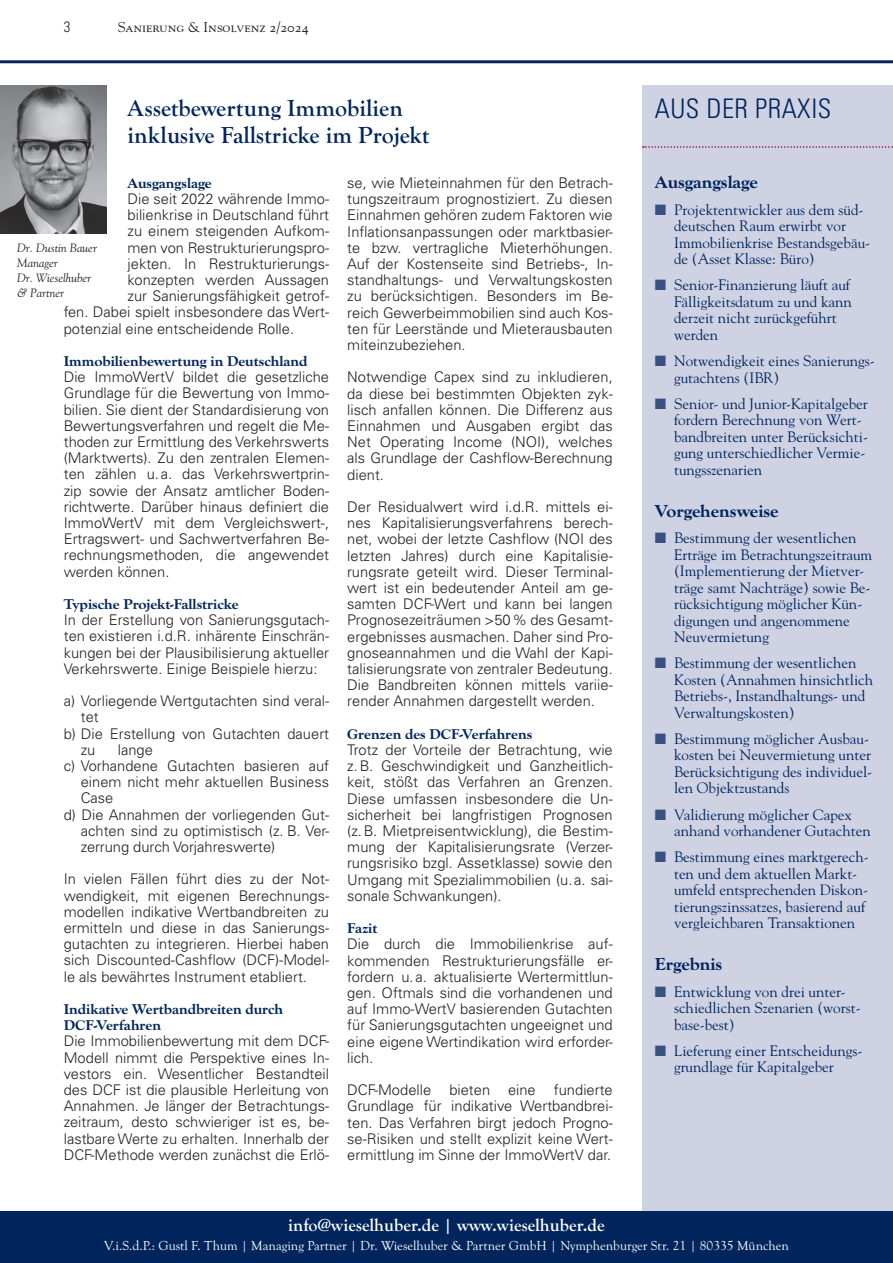
<style>
.page{position:relative;width:893px;height:1263px;background:#fff}
.page>*{position:absolute;margin:0;border:0;box-sizing:border-box;transform-origin:0 0}
.t1{font:300 condensed 27px "Univers LT Pro";letter-spacing:.02em;color:#00255d}
.t2{font:700 24px/27px "Goudy Old Sty";color:#00255d}
.t3{font:700 18px "Goudy Old Sty";color:#fff}
.t4{font:700 expanded 18px "Goudy Old Sty";color:#00255d}
.t5{font:15px/16.5px "Goudy Std";color:#00255d}
.t6{font:300 condensed 15px "Univers LT Pro";color:#231f20}
.t7{font:300 14.7px/16.2px "Univers LT Pro 45";color:#231f20;text-align:justify}
.t8{font:700 expanded 14.7px/16.2px "Goudy Old Sty";color:#00255d}
.t9{font:14.25px "Goudy SC";color:#231f20}
.t10{font:13.5px "Goudy Old Sty";color:#fff}
.t11{font:italic 12px/15px "Goudy Std";color:#231f20}
.s1{color:#385181}
</style>
<div class="page">
<div style="left:642px;top:85px;width:251px;height:1136px;background:#ced2e3"></div>
<div style="left:0;top:1212px;width:893px;height:51px;background:#00255d"></div>
<hr style="left:0;top:60px;width:893px;height:3px;background:#00255d">
<svg style="left:643px;top:146px;width:250px;height:2px"></svg>
<img style="left:0;top:85px;width:106px;height:149px">
<p class="t6" style="left:64px;top:17px;width:8px">3</p>
<p class="t9" style="left:118px;top:19px;width:193px">Sanierung &amp; Insolvenz 2/2024</p>
<h2 class="t2" style="left:128px;top:94px;width:304px">Assetbewertung Immobilien inklusive Fallstricke im Projekt</h2>
<p class="t8" style="left:128px;top:175px;width:86px">Ausgangslage</p>
<p class="t7" style="left:128px;top:190px;width:203px">Die seit 2022 währende Immo-</p>
<p class="t7" style="left:128px;top:206px;width:203px">bilienkrise in Deutschland führt</p>
<p class="t7" style="left:128px;top:223px;width:203px">zu einem steigenden Aufkom-</p>
<p class="t7" style="left:128px;top:239px;width:203px">men von Restrukturierungspro-</p>
<p class="t7" style="left:128px;top:255px;width:203px">jekten. In Restrukturierungs-</p>
<p class="t7" style="left:128px;top:271px;width:203px">konzepten werden Aussagen</p>
<p class="t7" style="left:128px;top:287px;width:203px">zur Sanierungsfähigkeit getrof-</p>
<p class="t7" style="left:64px;top:304px;width:267px">fen. Dabei spielt insbesondere das Wert-</p>
<p class="t7" style="left:64px;top:320px;width:232px">potenzial eine entscheidende Rolle.</p>
<p class="t8" style="left:64px;top:353px;width:245px">Immobilienbewertung in Deutschland</p>
<p class="t7" style="left:64px;top:368px;width:267px">Die ImmoWertV bildet die gesetzliche Grundlage für die Bewertung von Immo&shy;bilien. Sie dient der Standardisierung von Bewertungsverfahren und regelt die Me&shy;thoden zur Ermittlung des Verkehrswerts (Marktwerts). Zu den zentralen Elemen&shy;ten zählen u.a. das Verkehrswertprin&shy;zip sowie der Ansatz amtlicher Boden&shy;richtwerte. Darüber hinaus definiert die ImmoWertV mit dem Vergleichswert-, Ertragswert- und Sachwertverfahren Be&shy;rechnungsmethoden, die angewendet werden können.</p>
<p class="t8" style="left:64px;top:596px;width:177px">Typische Projekt-Fallstricke</p>
<p class="t7" style="left:64px;top:611px;width:267px">In der Erstellung von Sanierungsgutach&shy;ten existieren i.d.R. inhärente Einschrän&shy;kungen bei der Plausibilisierung aktueller Verkehrswerte. Einige Beispiele hierzu:</p>
<p class="t7" style="left:64px;top:692px;width:267px">a) Vorliegende Wertgutachten sind veral-</p>
<p class="t7" style="left:81px;top:709px;width:19px">tet</p>
<p class="t7" style="left:64px;top:725px;width:267px">b) Die Erstellung von Gutachten dauert</p>
<p class="t7" style="left:81px;top:741px;width:16px">zu</p>
<p class="t7" style="left:118px;top:741px;width:37px">lange</p>
<p class="t7" style="left:64px;top:757px;width:267px">c) Vorhandene Gutachten basieren auf</p>
<p class="t7" style="left:81px;top:773px;width:250px">einem nicht mehr aktuellen Business</p>
<p class="t7" style="left:81px;top:790px;width:34px">Case</p>
<p class="t7" style="left:64px;top:806px;width:267px">d) Die Annahmen der vorliegenden Gut-</p>
<p class="t7" style="left:81px;top:822px;width:250px">achten sind zu optimistisch (z. B. Ver-</p>
<p class="t7" style="left:81px;top:838px;width:196px">zerrung durch Vorjahreswerte)</p>
<p class="t7" style="left:64px;top:871px;width:267px">In vielen Fällen führt dies zu der Not&shy;wendigkeit, mit eigenen Berechnungs&shy;modellen indikative Wertbandbreiten zu ermitteln und diese in das Sanierungs&shy;gutachten zu integrieren. Hierbei haben sich Discounted-Cashflow (DCF)-Model&shy;le als bewährtes Instrument etabliert.</p>
<p class="t8" style="left:64px;top:1001px;width:221px">Indikative Wertbandbreiten durch<br>DCF-Verfahren</p>
<p class="t7" style="left:64px;top:1033px;width:267px">Die Immobilienbewertung mit dem DCF-Modell nimmt die Perspektive eines In&shy;vestors ein. Wesentlicher Bestandteil des DCF ist die plausible Herleitung von Annahmen. Je länger der Betrachtungs&shy;zeitraum, desto schwieriger ist es, be&shy;lastbare Werte zu erhalten. Innerhalb der DCF-Methode werden zunächst die Erlö-</p>
<p class="t11" style="left:17px;top:241px;width:81px">Dr. Dustin Bauer<br>Manager<br>Dr. Wieselhuber &amp; Partner</p>
<p class="t7" style="left:347px;top:174px;width:267px">se, wie Mieteinnahmen für den Betrach&shy;tungszeitraum prognostiziert. Zu diesen Einnahmen gehören zudem Faktoren wie Inflationsanpassungen oder marktbasier&shy;te bzw. vertragliche Mieterhöhungen.<br>Auf der Kostenseite sind Betriebs-, In&shy;standhaltungs- und Verwaltungskosten zu berücksichtigen. Besonders im Be&shy;reich Gewerbeimmobilien sind auch Kos&shy;ten für Leerstände und Mieterausbauten miteinzubeziehen.</p>
<p class="t7" style="left:347px;top:369px;width:267px">Notwendige Capex sind zu inkludieren, da diese bei bestimmten Objekten zyk&shy;lisch anfallen können. Die Differenz aus Einnahmen und Ausgaben ergibt das Net Operating Income (NOI), welches als Grundlage der Cashflow-Berechnung dient.</p>
<p class="t7" style="left:347px;top:498px;width:267px">Der Residualwert wird i.d.R. mittels ei&shy;nes Kapitalisierungsverfahrens berech&shy;net, wobei der letzte Cashflow (NOI des letzten Jahres) durch eine Kapitalisie&shy;rungsrate geteilt wird. Dieser Terminal&shy;wert ist ein bedeutender Anteil am ge&shy;samten DCF-Wert und kann bei langen Prognosezeiträumen &gt;50% des Gesamt&shy;ergebnisses ausmachen. Daher sind Pro&shy;gnoseannahmen und die Wahl der Kapi&shy;talisierungsrate von zentraler Bedeutung.<br>Die Bandbreiten können mittels variie&shy;render Annahmen dargestellt werden.</p>
<p class="t8" style="left:347px;top:726px;width:186px">Grenzen des DCF-Verfahrens</p>
<p class="t7" style="left:347px;top:741px;width:267px">Trotz der Vorteile der Betrachtung, wie z.B. Geschwindigkeit und Ganzheitlich&shy;keit, stößt das Verfahren an Grenzen.<br>Diese umfassen insbesondere die Un&shy;sicherheit bei langfristigen Prognosen (z.B. Mietpreisentwicklung), die Bestim&shy;mung der Kapitalisierungsrate (Verzer&shy;rungsrisiko bzgl. Assetklasse) sowie den Umgang mit Spezialimmobilien (u.a. sai&shy;sonale Schwankungen).</p>
<p class="t8" style="left:347px;top:920px;width:32px">Fazit</p>
<p class="t7" style="left:347px;top:936px;width:267px">Die durch die Immobilienkrise auf&shy;kommenden Restrukturierungsfälle er&shy;fordern u.a. aktualisierte Wertermittlun&shy;gen. Oftmals sind die vorhandenen und auf Immo-WertV basierenden Gutachten für Sanierungsgutachten ungeeignet und eine eigene Wertindikation wird erforder&shy;lich.</p>
<p class="t7" style="left:347px;top:1081px;width:267px">DCF-Modelle bieten eine fundierte Grundlage für indikative Wertbandbrei&shy;ten. Das Verfahren birgt jedoch Progno&shy;se-Risiken und stellt explizit keine Wert&shy;ermittlung im Sinne der ImmoWertV dar.</p>
<h1 class="t1" style="left:655px;top:90px;width:178px">AUS DER PRAXIS</h1>
<p class="t4" style="left:655px;top:172px;width:105px">Ausgangslage</p>
<p class="t5" style="left:674px;top:201px;width:198px;text-indent:-19px"><span class="s1">■</span> Projektentwickler aus dem süd&shy;deutschen Raum erwirbt vor<br>Immobilienkrise Bestandsgebäu&shy;de (Asset Klasse: Büro)</p>
<p class="t5" style="left:674px;top:277px;width:179px;text-indent:-19px"><span class="s1">■</span> Senior-Finanzierung läuft auf<br>Fälligkeitsdatum zu und kann derzeit nicht zurückgeführt werden</p>
<p class="t5" style="left:674px;top:352px;width:202px;text-indent:-19px"><span class="s1">■</span> Notwendigkeit eines Sanierungs&shy;gutachtens (IBR)</p>
<p class="t5" style="left:674px;top:395px;width:196px;text-indent:-19px"><span class="s1">■</span> Senior- und Junior-Kapitalgeber fordern Berechnung von Wert&shy;bandbreiten unter Berücksichti&shy;gung unterschiedlicher Vermie&shy;tungsszenarien</p>
<p class="t4" style="left:655px;top:501px;width:125px">Vorgehensweise</p>
<p class="t5" style="left:674px;top:529px;width:200px;text-indent:-19px"><span class="s1">■</span> Bestimmung der wesentlichen<br>Erträge im Betrachtungszeitraum (Implementierung der Mietver&shy;träge samt Nachträge) sowie Be&shy;rücksichtigung möglicher Kün&shy;digungen und angenommene<br>Neuvermietung</p>
<p class="t5" style="left:674px;top:655px;width:201px;text-indent:-19px"><span class="s1">■</span> Bestimmung der wesentlichen<br>Kosten (Annahmen hinsichtlich<br>Betriebs-, Instandhaltungs- und<br>Verwaltungskosten)</p>
<p class="t5" style="left:674px;top:730px;width:200px;text-indent:-19px"><span class="s1">■</span> Bestimmung möglicher Ausbau&shy;kosten bei Neuvermietung unter<br>Berücksichtigung des individuel&shy;len Objektzustands</p>
<p class="t5" style="left:674px;top:806px;width:198px;text-indent:-19px"><span class="s1">■</span> Validierung möglicher Capex anhand vorhandener Gutachten</p>
<p class="t5" style="left:674px;top:849px;width:196px;text-indent:-19px"><span class="s1">■</span> Bestimmung eines marktgerech&shy;ten und dem aktuellen Markt&shy;umfeld entsprechenden Diskon&shy;tierungszinssatzes, basierend auf vergleichbaren Transaktionen</p>
<p class="t4" style="left:655px;top:954px;width:69px">Ergebnis</p>
<p class="t5" style="left:674px;top:983px;width:188px;text-indent:-19px"><span class="s1">■</span> Entwicklung von drei unter&shy;schiedlichen Szenarien (worst&shy;base-best)</p>
<p class="t5" style="left:674px;top:1042px;width:190px;text-indent:-19px"><span class="s1">■</span> Lieferung einer Entscheidungs&shy;grundlage für Kapitalgeber</p>
<p class="t3" style="left:288px;top:1215px;width:318px">info@wieselhuber.de | www.wieselhuber.de</p>
<p class="t10" style="left:104px;top:1238px;width:686px">V.i.S.d.P.: Gustl F. Thum | Managing Partner | Dr. Wieselhuber &amp; Partner GmbH | Nymphenburger Str. 21 | 80335 München</p>
</div>
